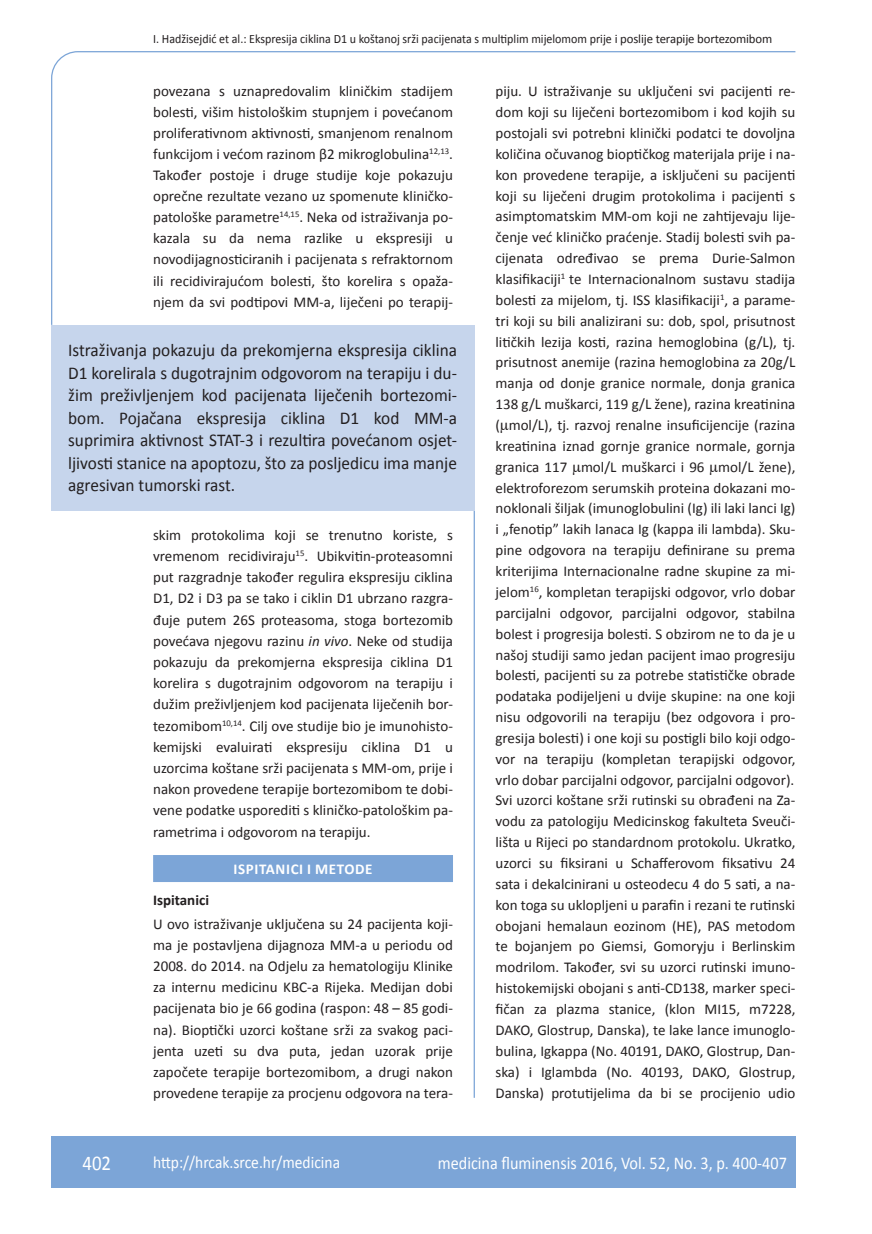
<style>
.page{position:relative;width:872px;height:1234px;background:#fff}
.page>*{position:absolute;margin:0;border:0;box-sizing:border-box;transform-origin:0 0}
.t1{font:21px "Calibri";color:#fff;scale:.9 1}
.t2{font:18px/22.5px "Calibri";color:#231f20;text-align:justify;scale:.96 1}
.t3{font:18px "Calibri";color:#fff;scale:.9 1}
.t4{font:17.25px "Calibri";color:#fff;scale:.9 1}
.t5{font:15px/20.9px "Calibri";color:#231f20;text-align:justify}
.t6{font:700 15px "Calibri";letter-spacing:.04em;color:#fff}
.t7{font:700 15px "Calibri";color:#231f20}
.t8{font:12.75px "Calibri";color:#231f20;scale:.94 1}
.s1{font-style:italic}
</style>
<div class="page">
<svg style="left:51px;top:51px;width:745px;height:275px"></svg>
<hr style="left:473px;top:510px;width:2px;height:587px;background:#7ca5d7">
<div style="left:51px;top:1135px;width:744px;height:51px;background:#7ca5d7"></div>
<div style="left:51px;top:325px;width:423px;height:185px;background:#c6d5ec"></div>
<div style="left:153px;top:854px;width:300px;height:27px;background:#7ca5d7"></div>
<p class="t8" style="left:153px;top:30px;width:660px">I. Hadžisejdić et al.: Ekspresija ciklina D1 u koštanoj srži pacijenata s multiplim mijelomom prije i poslije terapije bortezomibom</p>
<p class="t5" style="left:153px;top:80px;width:301px">povezana s uznapredovalim kliničkim stadijem bolesti, višim histološkim stupnjem i povećanom proliferativnom aktivnosti, smanjenom renalnom funkcijom i većom razinom β2 mikroglobulina<sup>12,13</sup>.<br>Također postoje i druge studije koje pokazuju oprečne rezultate vezano uz spomenute kliničko&shy;patološke parametre<sup>14,15</sup>. Neka od istraživanja po&shy;kazala su da nema razlike u ekspresiji u novodijagnosticiranih i pacijenata s refraktornom ili recidivirajućom bolesti, što korelira s opaža&shy;njem da svi podtipovi MM-a, liječeni po terapij-</p>
<p class="t5" style="left:495px;top:80px;width:301px">piju. U istraživanje su uključeni svi pacijenti re&shy;dom koji su liječeni bortezomibom i kod kojih su postojali svi potrebni klinički podatci te dovoljna količina očuvanog bioptičkog materijala prije i na&shy;kon provedene terapije, a isključeni su pacijenti koji su liječeni drugim protokolima i pacijenti s asimptomatskim MM-om koji ne zahtijevaju lije&shy;čenje već kliničko praćenje. Stadij bolesti svih pa&shy;cijenata određivao se prema Durie-Salmon klasifikaciji<sup>1</sup> te Internacionalnom sustavu stadija bolesti za mijelom, tj. ISS klasifikaciji<sup>1</sup>, a parame&shy;tri koji su bili analizirani su: dob, spol, prisutnost litičkih lezija kosti, razina hemoglobina (g/L), tj. prisutnost anemije (razina hemoglobina za 20g/L manja od donje granice normale, donja granica 138 g/L muškarci, 119 g/L žene), razina kreatinina ( mol/L), tj. razvoj renalne insuficijencije (razina kreatinina iznad gornje granice normale, gornja granica 117 mol/L muškarci i 96 mol/L žene), elektroforezom serumskih proteina dokazani mo&shy;noklonali šiljak (imunoglobulini (Ig) ili laki lanci Ig) i „fenotip” lakih lanaca Ig (kappa ili lambda). Sku&shy;pine odgovora na terapiju definirane su prema kriterijima Internacionalne radne skupine za mi&shy;jelom<sup>16</sup>, kompletan terapijski odgovor, vrlo dobar parcijalni odgovor, parcijalni odgovor, stabilna bolest i progresija bolesti. S obzirom ne to da je u našoj studiji samo jedan pacijent imao progresiju bolesti, pacijenti su za potrebe statističke obrade podataka podijeljeni u dvije skupine: na one koji nisu odgovorili na terapiju (bez odgovora i pro&shy;gresija bolesti) i one koji su postigli bilo koji odgo&shy;vor na terapiju (kompletan terapijski odgovor, vrlo dobar parcijalni odgovor, parcijalni odgovor).<br>Svi uzorci koštane srži rutinski su obrađeni na Za&shy;vodu za patologiju Medicinskog fakulteta Sveuči&shy;lišta u Rijeci po standardnom protokolu. Ukratko, uzorci su fiksirani u Schafferovom fiksativu 24 sata i dekalcinirani u osteodecu 4 do 5 sati, a na&shy;kon toga su uklopljeni u parafin i rezani te rutinski obojani hemalaun eozinom (HE), PAS metodom te bojanjem po Giemsi, Gomoryju i Berlinskim modrilom. Također, svi su uzorci rutinski imuno&shy;histokemijski obojani s anti-CD138, marker speci&shy;fičan za plazma stanice, (klon MI15, m7228, DAKO, Glostrup, Danska), te lake lance imunoglo&shy;bulina, Igkappa (No. 40191, DAKO, Glostrup, Dan&shy;ska) i Iglambda (No. 40193, DAKO, Glostrup, Danska) protutijelima da bi se procijenio udio</p>
<p class="t2" style="left:68px;top:338px;width:407px">Istraživanja pokazuju da prekomjerna ekspresija ciklina D1 korelirala s dugotrajnim odgovorom na terapiju i du&shy;žim preživljenjem kod pacijenata liječenih bortezomi&shy;bom. Pojačana ekspresija ciklina D1 kod MM-a suprimira aktivnost STAT-3 i rezultira povećanom osjet&shy;ljivosti stanice na apoptozu, što za posljedicu ima manje agresivan tumorski rast.</p>
<p class="t5" style="left:153px;top:523px;width:301px">skim protokolima koji se trenutno koriste, s vremenom recidiviraju<sup>15</sup>. Ubikvitin-proteasomni put razgradnje također regulira ekspresiju ciklina D1, D2 i D3 pa se tako i ciklin D1 ubrzano razgra&shy;đuje putem 26S proteasoma, stoga bortezomib povećava njegovu razinu <span class="s1">in vivo</span>. Neke od studija pokazuju da prekomjerna ekspresija ciklina D1 korelira s dugotrajnim odgovorom na terapiju i dužim preživljenjem kod pacijenata liječenih bor&shy;tezomibom<sup>10,14</sup>. Cilj ove studije bio je imunohisto&shy;kemijski evaluirati ekspresiju ciklina D1 u uzorcima koštane srži pacijenata s MM-om, prije i nakon provedene terapije bortezomibom te dobi&shy;vene podatke usporediti s kliničko-patološkim pa&shy;rametrima i odgovorom na terapiju.</p>
<p class="t6" style="left:234px;top:859px;width:140px">ISPITANICI I METODE</p>
<p class="t7" style="left:153px;top:890px;width:57px">Ispitanici</p>
<p class="t5" style="left:153px;top:912px;width:301px">U ovo istraživanje uključena su 24 pacijenta koji&shy;ma je postavljena dijagnoza MM-a u periodu od 2008. do 2014. na Odjelu za hematologiju Klinike za internu medicinu KBC-a Rijeka. Medijan dobi pacijenata bio je 66 godina (raspon: 48 – 85 godi&shy;na). Bioptički uzorci koštane srži za svakog paci&shy;jenta uzeti su dva puta, jedan uzorak prije započete terapije bortezomibom, a drugi nakon provedene terapije za procjenu odgovora na tera-</p>
<h1 class="t1" style="left:82px;top:1149px;width:33px">402</h1>
<p class="t4" style="left:153px;top:1150px;width:209px">http://hrcak.srce.hr/medicina</p>
<p class="t3" style="left:438px;top:1151px;width:389px">medicina fluminensis 2016, Vol. 52, No. 3, p. 400-407</p>
</div>
